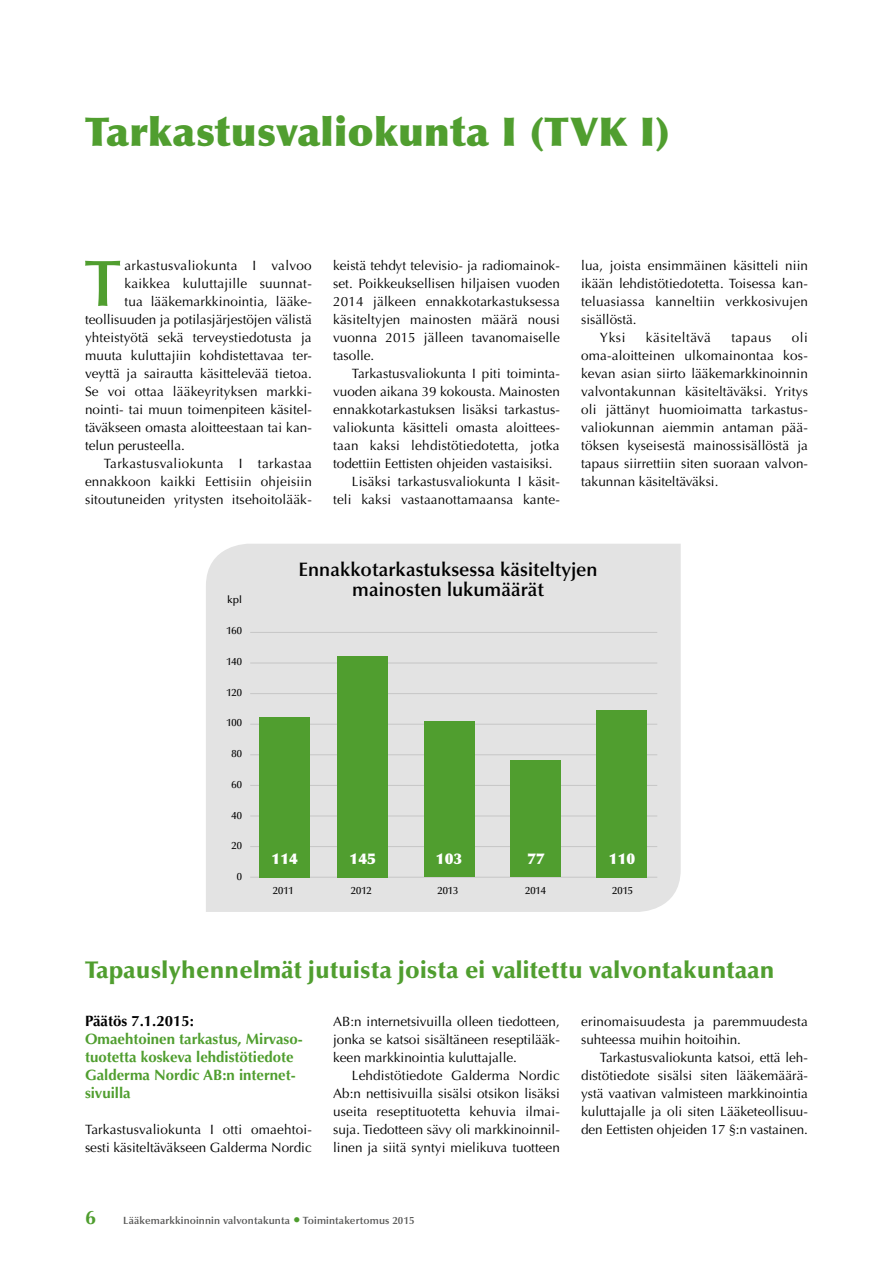
<style>
.page{position:relative;width:893px;height:1263px;background:#fff}
.page>*{position:absolute;margin:0;border:0;box-sizing:border-box;transform-origin:0 0}
.leipis_anfang{font:600 66px "Optima LT Std";color:#509e2f}
._1_otsikko{font:900 39.75px "Optima LT Std";letter-spacing:.01em;color:#509e2f}
._1_otsikko-2{font:900 24px "Optima LT Std";letter-spacing:.01em;color:#509e2f}
.t1{font:600 19.5px/19.5px "Optima LT Std";color:#000;text-align:center}
.t2{font:700 19.5px "Optima LT Std";color:#4e9d2d}
.Leipis__mammy{font:700 15px/18px "Optima LT Std";color:#509e2f}
.t3{font:900 15px "Optima LT Std";color:#fff}
.Leipis_sis{font:13.5px/18px "Optima LT Std";letter-spacing:.01em;color:#000;text-align:justify}
.leipis_anfang-2{font:13.5px "Optima LT Std";letter-spacing:.01em;color:#000}
.Leipis__mammy-2{font:13.5px/18px "Optima LT Std";color:#000}
.Leipis_sis-2{font:13.5px "Optima LT Std";letter-spacing:.04em;color:#000}
.t4{font:600 10.5px "Optima LT Std";letter-spacing:.01em;color:#575756}
.t5{font:500 10.5px "Optima LT Std";color:#000}
.s1{color:#000}
.s2{font-size:15px;color:#4e9d2d}
</style>
<div class="page">
<div style="left:206px;top:544px;width:475px;height:368px;background:#e3e3e3"></div>
<hr style="left:250px;top:632px;width:407px;height:1px;background:#c6c6c6">
<hr style="left:250px;top:663px;width:407px;height:1px;background:#c6c6c6">
<hr style="left:250px;top:693px;width:407px;height:1px;background:#c6c6c6">
<hr style="left:250px;top:724px;width:407px;height:1px;background:#c6c6c6">
<hr style="left:250px;top:754px;width:407px;height:1px;background:#c6c6c6">
<hr style="left:250px;top:785px;width:407px;height:1px;background:#c6c6c6">
<hr style="left:250px;top:816px;width:407px;height:1px;background:#c6c6c6">
<hr style="left:250px;top:846px;width:407px;height:1px;background:#c6c6c6">
<hr style="left:250px;top:877px;width:407px;height:1px;background:#c6c6c6">
<div style="left:511px;top:760px;width:50px;height:117px;background:#509e2f"></div>
<div style="left:597px;top:710px;width:50px;height:167px;background:#509e2f"></div>
<div style="left:424px;top:721px;width:50px;height:156px;background:#509e2f"></div>
<div style="left:338px;top:656px;width:50px;height:221px;background:#509e2f"></div>
<div style="left:259px;top:717px;width:51px;height:160px;background:#509e2f"></div>
<p class="_1_otsikko" style="left:85px;top:108px;width:587px">Tarkastusvaliokunta I (TVK I)</p>
<p class="leipis_anfang" style="left:85px;top:245px;width:38px">T</p>
<p class="leipis_anfang-2" style="left:124px;top:258px;width:189px">arkastusvaliokunta I valvoo</p>
<p class="leipis_anfang-2" style="left:124px;top:276px;width:189px">kaikkea kuluttajille suunnat-</p>
<p class="leipis_anfang-2" style="left:124px;top:294px;width:189px">tua lääkemarkkinointia, lääke-</p>
<p class="leipis_anfang-2" style="left:85px;top:312px;width:228px">teollisuuden ja potilasjärjestöjen välistä</p>
<p class="leipis_anfang-2" style="left:85px;top:330px;width:228px">yhteistyötä sekä terveystiedotusta ja</p>
<p class="leipis_anfang-2" style="left:85px;top:348px;width:228px">muuta kuluttajiin kohdistettavaa ter-</p>
<p class="leipis_anfang-2" style="left:85px;top:366px;width:228px">veyttä ja sairautta käsittelevää tietoa.</p>
<p class="leipis_anfang-2" style="left:85px;top:384px;width:228px">Se voi ottaa lääkeyrityksen markki-</p>
<p class="leipis_anfang-2" style="left:85px;top:402px;width:228px">nointi- tai muun toimenpiteen käsitel-</p>
<p class="leipis_anfang-2" style="left:85px;top:420px;width:228px">täväkseen omasta aloitteestaan tai kan-</p>
<p class="leipis_anfang-2" style="left:85px;top:438px;width:101px">telun perusteella.</p>
<p class="Leipis_sis" style="left:85px;top:455px;width:228px;text-indent:19px">Tarkastusvaliokunta I tarkastaa ennakkoon kaikki Eettisiin ohjeisiin sitoutuneiden yritysten itsehoitolääk-</p>
<p class="Leipis_sis" style="left:333px;top:257px;width:228px">keistä tehdyt televisio- ja radiomainok&shy;set. Poikkeuksellisen hiljaisen vuoden 2014 jälkeen ennakkotarkastuksessa käsiteltyjen mainosten määrä nousi vuonna 2015 jälleen tavanomaiselle tasolle.</p>
<p class="Leipis_sis" style="left:333px;top:365px;width:228px;text-indent:19px">Tarkastusvaliokunta I piti toiminta&shy;vuoden aikana 39 kokousta. Mainosten ennakkotarkastuksen lisäksi tarkastus&shy;valiokunta käsitteli omasta aloittees&shy;taan kaksi lehdistötiedotetta, jotka todettiin Eettisten ohjeiden vastaisiksi.</p>
<p class="Leipis_sis" style="left:333px;top:473px;width:228px;text-align:right">Lisäksi tarkastusvaliokunta I käsit&shy;teli kaksi vastaanottamaansa kante-</p>
<p class="Leipis_sis" style="left:581px;top:257px;width:228px">lua, joista ensimmäinen käsitteli niin ikään lehdistötiedotetta. Toisessa kan&shy;teluasiassa kanneltiin verkkosivujen sisällöstä.</p>
<p class="Leipis_sis" style="left:600px;top:329px;width:27px">Yksi</p>
<p class="Leipis_sis-2" style="left:646px;top:330px;width:67px">käsiteltävä</p>
<p class="Leipis_sis" style="left:731px;top:329px;width:42px">tapaus</p>
<p class="Leipis_sis" style="left:581px;top:329px;width:228px;text-indent:211px">oli oma-aloitteinen ulkomainontaa kos&shy;kevan asian siirto lääkemarkkinoinnin valvontakunnan käsiteltäväksi. Yritys oli jättänyt huomioimatta tarkastus&shy;valiokunnan aiemmin antaman pää&shy;töksen kyseisestä mainossisällöstä ja tapaus siirrettiin siten suoraan valvon&shy;takunnan käsiteltäväksi.</p>
<p class="t5" style="left:227px;top:594px;width:17px">kpl</p>
<p class="t5" style="left:226px;top:625px;width:17px">160</p>
<p class="t5" style="left:226px;top:655px;width:17px">140</p>
<p class="t5" style="left:226px;top:686px;width:17px">120</p>
<p class="t5" style="left:226px;top:717px;width:17px">100</p>
<p class="t5" style="left:232px;top:748px;width:12px">80</p>
<p class="t5" style="left:232px;top:778px;width:12px">60</p>
<p class="t5" style="left:232px;top:809px;width:12px">40</p>
<p class="t5" style="left:232px;top:840px;width:12px">20</p>
<p class="t5" style="left:237px;top:871px;width:7px">0</p>
<p class="t1" style="left:299px;top:560px;width:301px">Ennakkotarkastuksessa käsiteltyjen mainosten lukumäärät</p>
<p class="t3" style="left:272px;top:849px;width:28px">114</p>
<p class="t3" style="left:350px;top:850px;width:28px">145</p>
<p class="t3" style="left:436px;top:849px;width:28px">103</p>
<p class="t3" style="left:527px;top:849px;width:19px">77</p>
<p class="t3" style="left:609px;top:849px;width:28px">110</p>
<p class="t5" style="left:273px;top:885px;width:22px">2011</p>
<p class="t5" style="left:351px;top:885px;width:22px">2012</p>
<p class="t5" style="left:438px;top:885px;width:22px">2013</p>
<p class="t5" style="left:525px;top:885px;width:22px">2014</p>
<p class="t5" style="left:612px;top:885px;width:22px">2015</p>
<p class="_1_otsikko-2" style="left:85px;top:956px;width:691px">Tapauslyhennelmät jutuista joista ei valitettu valvontakuntaan</p>
<p class="Leipis__mammy" style="left:85px;top:1012px;width:219px"><span class="s1">Päätös 7.1.2015:<br></span>Omaehtoinen tarkastus, Mirvaso&shy;tuotetta koskeva lehdistötiedote<br>Galderma Nordic AB:n internet&shy;sivuilla</p>
<p class="Leipis__mammy-2" style="left:85px;top:1121px;width:228px">Tarkastusvaliokunta I otti omaehtoi&shy;sesti käsiteltäväkseen Galderma Nordic</p>
<p class="Leipis__mammy-2" style="left:333px;top:1013px;width:228px;text-align:justify">AB:n internetsivuilla olleen tiedotteen, jonka se katsoi sisältäneen reseptilääk&shy;keen markkinointia kuluttajalle.</p>
<p class="Leipis_sis" style="left:333px;top:1067px;width:228px;text-indent:19px">Lehdistötiedote Galderma Nordic Ab:n nettisivuilla sisälsi otsikon lisäksi useita reseptituotetta kehuvia ilmai&shy;suja. Tiedotteen sävy oli markkinoinnil&shy;linen ja siitä syntyi mielikuva tuotteen</p>
<h3 class="t2" style="left:85px;top:1206px;width:12px">6</h3>
<p class="t4" style="left:123px;top:1214px;width:293px">Lääkemarkkinoinnin valvontakunta <span class="s2">•</span> Toimintakertomus 2015</p>
<p class="Leipis_sis" style="left:581px;top:1013px;width:228px">erinomaisuudesta ja paremmuudesta suhteessa muihin hoitoihin.</p>
<p class="Leipis_sis" style="left:581px;top:1049px;width:228px;text-indent:19px">Tarkastusvaliokunta katsoi, että leh&shy;distötiedote sisälsi siten lääkemäärä&shy;ystä vaativan valmisteen markkinointia kuluttajalle ja oli siten Lääketeollisuu&shy;den Eettisten ohjeiden 17 §:n vastainen.</p>
</div>
